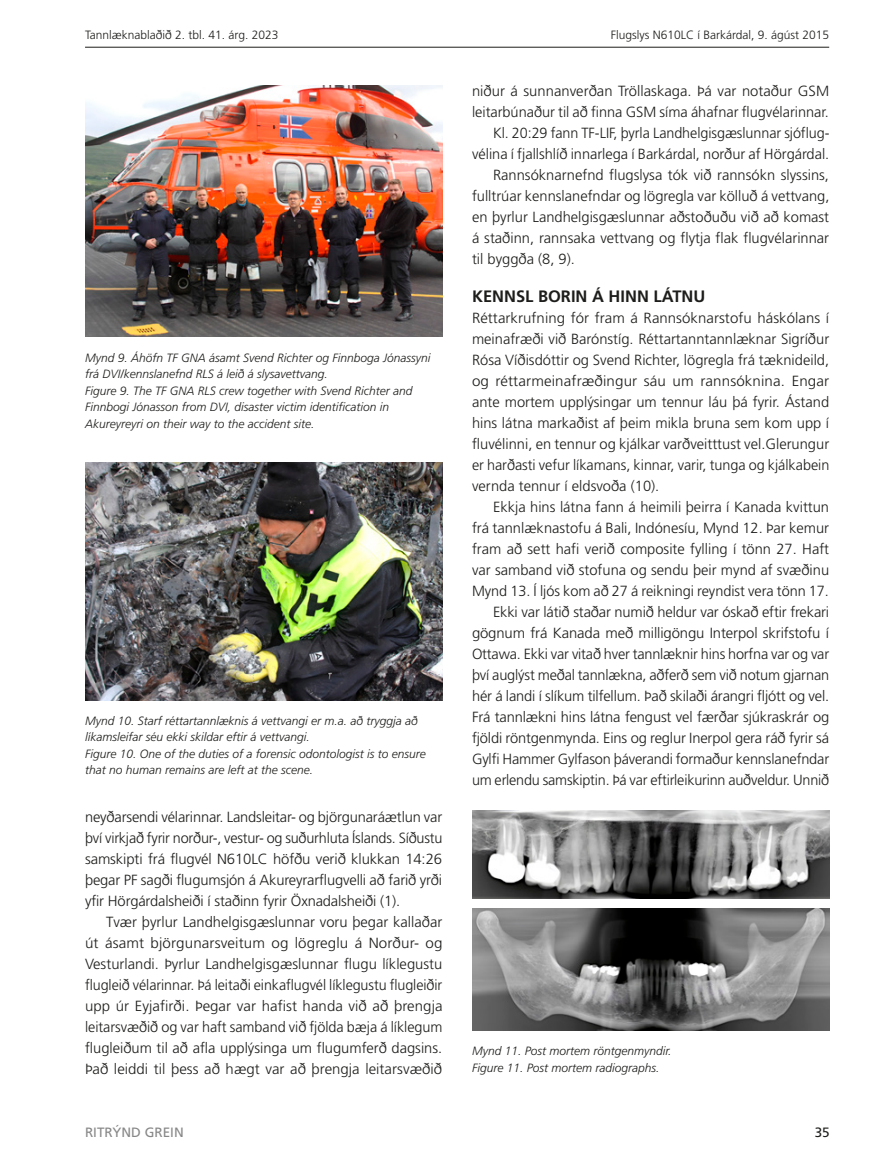
<style>
.page{position:relative;width:893px;height:1170px;background:#fff}
.page>*{position:absolute;margin:0;border:0;box-sizing:border-box;transform-origin:0 0}
.t1{font:700 16.5px "Frutiger LT Std";color:#1d1d1b}
.t2{font:300 14.7px/21px "Frutiger LT Std";letter-spacing:-.005em;color:#1d1d1b;text-align:justify}
.t3{font:13.5px "Frutiger LT Std";color:#878787}
.t4{font:13.5px "Frutiger LT Std";color:#1d1d1b}
.t5{font:italic 300 12px/16.5px "Frutiger LT Std";color:#1d1d1b}
.t6{font:300 12px "Frutiger LT Std";color:#1d1d1b}
</style>
<div class="page">
<hr style="left:85px;top:47px;width:744px;height:1px;background:#1d1d1b">
<img style="left:85px;top:462px;width:357px;height:238px">
<img style="left:472px;top:810px;width:357px;height:88px">
<img style="left:472px;top:908px;width:357px;height:122px">
<img style="left:85px;top:85px;width:357px;height:251px">
<p class="t6" style="left:85px;top:28px;width:195px">Tannlæknablaðið 2. tbl. 41. árg. 2023</p>
<p class="t6" style="left:611px;top:28px;width:220px">Flugslys N610LC í Barkárdal, 9. ágúst 2015</p>
<p class="t5" style="left:85px;top:349px;width:347px">Mynd 9. Áhöfn TF GNA ásamt Svend Richter og Finnboga Jónassyni frá DVI/kennslanefnd RLS á leið á slysavettvang.<br>Figure 9. The TF GNA RLS crew together with Svend Richter and Finnbogi Jónasson from DVI, disaster victim identification in Akureyreyri on their way to the accident site.</p>
<p class="t5" style="left:85px;top:712px;width:342px">Mynd 10. Starf réttartannlæknis á vettvangi er m.a. að tryggja að líkamsleifar séu ekki skildar eftir á vettvangi.<br>Figure 10. One of the duties of a forensic odontologist is to ensure that no human remains are left at the scene.</p>
<p class="t2" style="left:85px;top:806px;width:359px">neyðarsendi vélarinnar. Landsleitar- og björgunaráætlun var því virkjað fyrir norður-, vestur- og suðurhluta Íslands. Síðustu samskipti frá flugvél N610LC höfðu verið klukkan 14:26 þegar PF sagði flugumsjón á Akureyrarflugvelli að farið yrði yfir Hörgárdalsheiði í staðinn fyrir Öxnadalsheiði (1).</p>
<p class="t2" style="left:85px;top:911px;width:359px;text-indent:21px">Tvær þyrlur Landhelgisgæslunnar voru þegar kallaðar út ásamt björgunarsveitum og lögreglu á Norður- og Vesturlandi. Þyrlur Landhelgisgæslunnar flugu líklegustu flugleið vélarinnar. Þá leitaði einkaflugvél líklegustu flugleiðir upp úr Eyjafirði. Þegar var hafist handa við að þrengja leitarsvæðið og var haft samband við fjölda bæja á líklegum flugleiðum til að afla upplýsinga um flugumferð dagsins.<br>Það leiddi til þess að hægt var að þrengja leitarsvæðið</p>
<p class="t2" style="left:472px;top:81px;width:359px">niður á sunnanverðan Tröllaskaga. Þá var notaður GSM</p>
<p class="t2" style="left:472px;top:102px;width:358px">leitarbúnaður til að finna GSM síma áhafnar flugvélarinnar.</p>
<p class="t2" style="left:493px;top:123px;width:337px">Kl. 20:29 fann TF-LIF, þyrla Landhelgisgæslunnar sjóflug-</p>
<p class="t2" style="left:472px;top:144px;width:359px">vélina í fjallshlíð innarlega í Barkárdal, norður af Hörgárdal.</p>
<p class="t2" style="left:493px;top:165px;width:337px">Rannsóknarnefnd flugslysa tók við rannsókn slyssins,</p>
<p class="t2" style="left:472px;top:186px;width:359px">fulltrúar kennslanefndar og lögregla var kölluð á vettvang,</p>
<p class="t2" style="left:472px;top:207px;width:359px">en þyrlur Landhelgisgæslunnar aðstoðuðu við að komast</p>
<p class="t2" style="left:472px;top:228px;width:359px">á staðinn, rannsaka vettvang og flytja flak flugvélarinnar</p>
<p class="t2" style="left:472px;top:249px;width:104px">til byggða (8, 9).</p>
<p class="t1" style="left:472px;top:286px;width:235px">KENNSL BORIN Á HINN LÁTNU</p>
<p class="t2" style="left:472px;top:307px;width:359px">Réttarkrufning fór fram á Rannsóknarstofu háskólans í meinafræði við Barónstíg. Réttartanntannlæknar Sigríður Rósa Víðisdóttir og Svend Richter, lögregla frá tæknideild, og réttarmeinafræðingur sáu um rannsóknina. Engar ante mortem upplýsingar um tennur láu þá fyrir. Ástand hins látna markaðist af þeim mikla bruna sem kom upp í fluvélinni, en tennur og kjálkar varðveitttust vel.Glerungur er harðasti vefur líkamans, kinnar, varir, tunga og kjálkabein vernda tennur í eldsvoða (10).</p>
<p class="t2" style="left:472px;top:496px;width:359px;text-align:right">Ekkja hins látna fann á heimili þeirra í Kanada kvittun<br>frá tannlæknastofu á Bali, Indónesíu, Mynd 12. Þar kemur fram að sett hafi verið composite fylling í tönn 27. Haft var samband við stofuna og sendu þeir mynd af svæðinu Mynd 13. Í ljós kom að 27 á reikningi reyndist vera tönn 17.<br>Ekki var látið staðar numið heldur var óskað eftir frekari gögnum frá Kanada með milligöngu Interpol skrifstofu í Ottawa. Ekki var vitað hver tannlæknir hins horfna var og var því auglýst meðal tannlækna, aðferð sem við notum gjarnan hér á landi í slíkum tilfellum. Það skilaði árangri fljótt og vel.<br>Frá tannlækni hins látna fengust vel færðar sjúkraskrár og fjöldi röntgenmynda. Eins og reglur Inerpol gera ráð fyrir sá Gylfi Hammer Gylfason þáverandi formaður kennslanefndar um erlendu samskiptin. Þá var eftirleikurinn auðveldur. Unnið</p>
<p class="t5" style="left:472px;top:1042px;width:201px">Mynd 11. Post mortem röntgenmyndir.<br>Figure 11. Post mortem radiographs.</p>
<p class="t3" style="left:85px;top:1124px;width:100px">RITRÝND GREIN</p>
<p class="t4" style="left:815px;top:1124px;width:17px">35</p>
</div>
